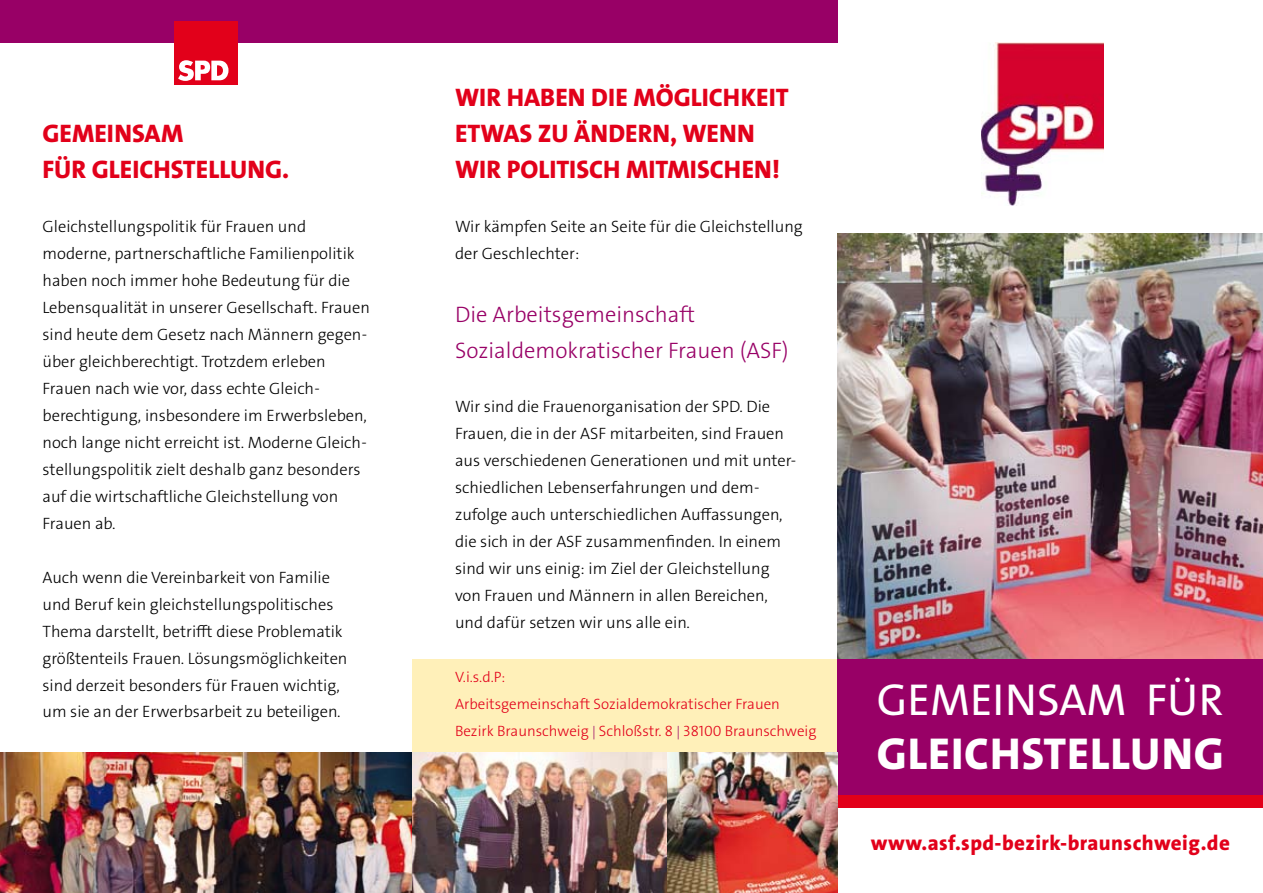
<style>
.page{position:relative;width:1263px;height:893px;background:#fff}
.page>*{position:absolute;margin:0;border:0;box-sizing:border-box;transform-origin:0 0}
.t1{font:45px "The Sans LP8 Ex Bld";letter-spacing:.02em;color:#fff}
.t2{font:45px "The Sans LP5 Plain";color:#fff}
.t3{font:25.5px/36px "The Sans LP8 Ex Bld";color:#e2001a}
.t4{font:22.5px/36px "The Sans LP3 Lig";color:#980066}
.t5{font:21px "The Sans LP8 Ex Bld";letter-spacing:.02em;color:#e2001a}
.t6{font:16.5px/27px "The Sans LP3 Lig";color:#000}
.t7{font:15px/27px "The Sans LP3 Lig";color:#e2001a}
.s1{font-size:13.5px;color:#980066}
</style>
<div class="page">
<img style="left:838px;top:234px;width:425px;height:425px">
<div style="left:412px;top:659px;width:426px;height:94px;background:#fff0b9"></div>
<div style="left:0;top:0;width:412px;height:43px;background:#980066"></div>
<div style="left:174px;top:21px;width:64px;height:64px;background:#e2001a"></div>
<svg style="left:178px;top:60px;width:50px;height:21px"></svg>
<div style="left:412px;top:0;width:426px;height:43px;background:#980066"></div>
<div style="left:838px;top:659px;width:425px;height:136px;background:#980066"></div>
<div style="left:838px;top:795px;width:425px;height:13px;background:#e2001a"></div>
<img style="left:982px;top:43px;width:121px;height:162px">
<img style="left:0;top:753px;width:838px;height:140px">
<h2 class="t3" style="left:43px;top:115px;width:248px">GEMEINSAM<br>FÜR GLEICHSTELLUNG.</h2>
<p class="t6" style="left:43px;top:213px;width:329px">Gleichstellungspolitik für Frauen und moderne, partnerschaftliche Familienpolitik haben noch immer hohe Bedeutung für die Lebensqualität in unserer Gesellschaft. Frauen sind heute dem Gesetz nach Männern gegen&shy;über gleichberechtigt. Trotzdem erleben Frauen nach wie vor, dass echte Gleich&shy;berechtigung, insbesondere im Erwerbsleben, noch lange nicht erreicht ist. Moderne Gleich&shy;stellungspolitik zielt deshalb ganz besonders auf die wirtschaftliche Gleichstellung von Frauen ab.</p>
<p class="t6" style="left:43px;top:564px;width:306px">Auch wenn die Vereinbarkeit von Familie und Beruf kein gleichstellungspolitisches Thema darstellt, betrifft diese Problematik größtenteils Frauen. Lösungsmöglichkeiten sind derzeit besonders für Frauen wichtig, um sie an der Erwerbsarbeit zu beteiligen.</p>
<h2 class="t3" style="left:455px;top:79px;width:335px">WIR HABEN DIE MÖGLICHKEIT<br>ETWAS ZU ÄNDERN, WENN<br>WIR POLITISCH MITMISCHEN!</h2>
<p class="t6" style="left:455px;top:213px;width:349px">Wir kämpfen Seite an Seite für die Gleichstellung der Geschlechter:</p>
<h3 class="t4" style="left:455px;top:296px;width:335px">Die Arbeitsgemeinschaft<br>Sozialdemokratischer Frauen (ASF)</h3>
<p class="t6" style="left:455px;top:393px;width:343px">Wir sind die Frauenorganisation der SPD. Die Frauen, die in der ASF mitarbeiten, sind Frauen aus verschiedenen Generationen und mit unter&shy;schiedlichen Lebenserfahrungen und dem&shy;zufolge auch unterschiedlichen Auffassungen, die sich in der ASF zusammenfinden. In einem sind wir uns einig: im Ziel der Gleichstellung von Frauen und Männern in allen Bereichen, und dafür setzen wir uns alle ein.</p>
<p class="t7" style="left:455px;top:663px;width:363px">V.i.s.d.P:<br>Arbeitsgemeinschaft Sozialdemokratischer Frauen<br>Bezirk Braunschweig <span class="s1">|</span> Schloßstr. 8 <span class="s1">|</span> 38100 Braunschweig</p>
<h1 class="t2" style="left:877px;top:671px;width:348px">GEMEINSAM FÜR</h1>
<h1 class="t1" style="left:877px;top:725px;width:349px">GLEICHSTELLUNG</h1>
<p class="t5" style="left:871px;top:830px;width:361px">www.asf.spd-bezirk-braunschweig.de</p>
</div>
